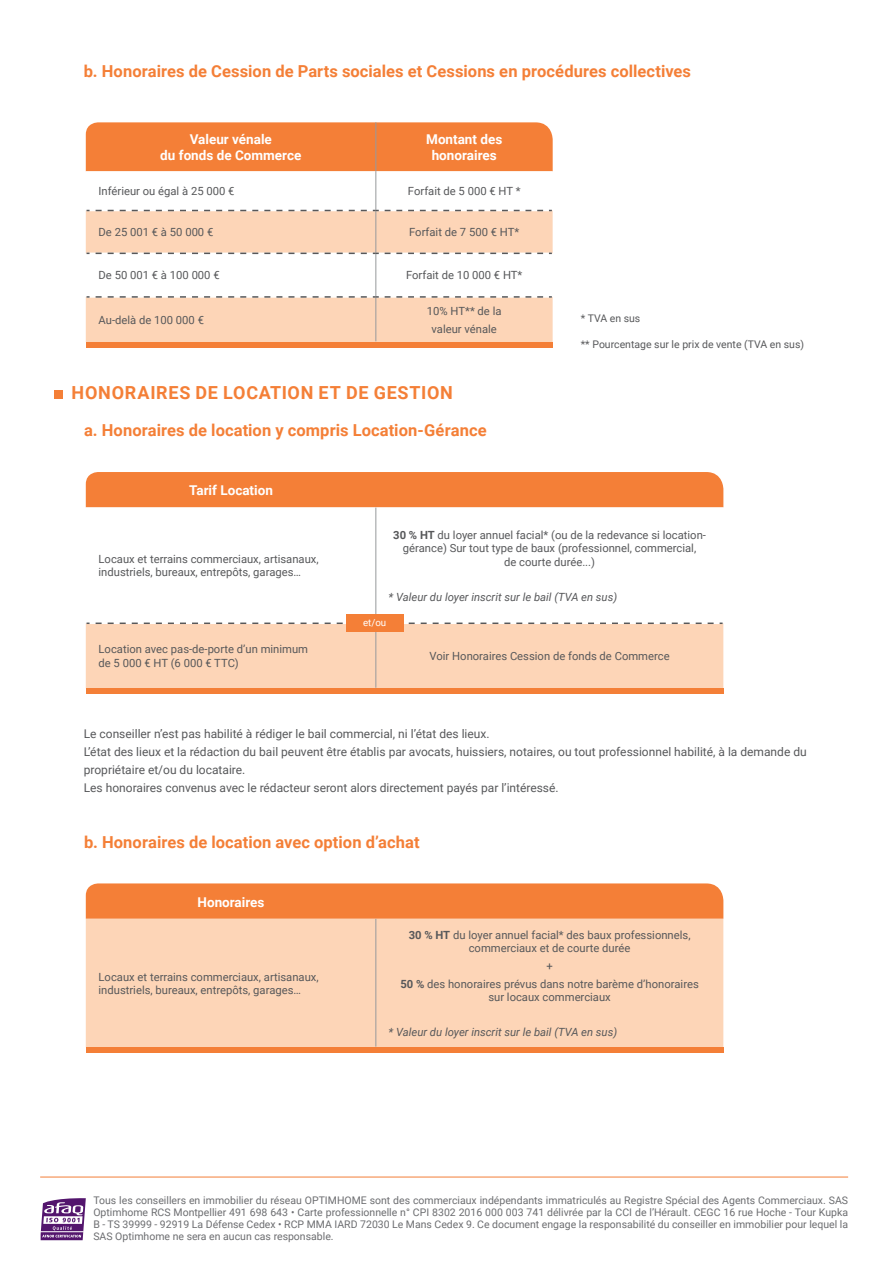
<style>
.page{position:relative;width:893px;height:1263px;background:#fff}
.page>*{position:absolute;margin:0;border:0;box-sizing:border-box;transform-origin:0 0}
.t1{font:700 18px "Roboto";letter-spacing:.04em;color:#f47f37}
.t2{font:700 16.5px "Roboto";letter-spacing:.005em;color:#f47f37}
.t3{font:700 13.5px/16.2px "Roboto";color:#fff;text-align:center}
.t4{font:12px/18px "Roboto";color:#57585a}
.t5{font:11.25px/13.5px "Roboto";color:#57585a;text-align:center}
.t6{font:italic 11.25px "Roboto";color:#57585a}
.t7{font:10.5px/12px "Roboto";color:#6c6d70;text-align:justify}
.t8{font:10.5px "Roboto";color:#57585a}
.t9{font:9.75px "Roboto";color:#fff}
.s1{font-weight:700}
</style>
<div class="page">
<svg style="left:41px;top:1198px;width:45px;height:42px"></svg>
<hr style="left:41px;top:1231px;width:42px;height:1px;background:#fff">
<hr style="left:40px;top:1177px;width:808px;height:1px;background:#f47f37">
<div style="left:86px;top:472px;width:637px;height:35px;background:#f47f37"></div>
<div style="left:86px;top:883px;width:637px;height:36px;background:#f47f37"></div>
<div style="left:86px;top:919px;width:637px;height:128px;background:#fdd5b7"></div>
<hr style="left:376px;top:919px;width:1px;height:127px;background:#97999c">
<div style="left:54px;top:390px;width:8px;height:9px;background:#f47f37"></div>
<hr style="left:376px;top:508px;width:1px;height:114px;background:#97999c">
<div style="left:346px;top:614px;width:57px;height:17px;background:#f47f37"></div>
<svg style="left:86px;top:622px;width:637px;height:72px;background:#faccab"></svg>
<div style="left:86px;top:1047px;width:637px;height:6px;background:#f47f37"></div>
<div style="left:86px;top:122px;width:467px;height:49px;background:#f47f37"></div>
<svg style="left:86px;top:171px;width:467px;height:39px"></svg>
<svg style="left:86px;top:210px;width:467px;height:132px;fill:#fdd5b7"></svg>
<hr style="left:87px;top:253px;width:289px;height:1px;background:#fff">
<hr style="left:376px;top:253px;width:176px;height:1px;background:#fff">
<hr style="left:87px;top:296px;width:289px;height:2px;background:#fff">
<hr style="left:376px;top:296px;width:176px;height:2px;background:#fff">
<hr style="left:87px;top:210px;width:289px;height:1px;background:#fff">
<hr style="left:376px;top:210px;width:176px;height:1px;background:#fff">
<hr style="left:376px;top:122px;width:1px;height:49px;background:#97999c">
<hr style="left:376px;top:171px;width:1px;height:39px;background:#97999c">
<hr style="left:376px;top:211px;width:1px;height:42px;background:#97999c">
<hr style="left:376px;top:254px;width:1px;height:42px;background:#97999c">
<hr style="left:376px;top:298px;width:1px;height:43px;background:#97999c">
<svg style="left:96px;top:253px;width:283px;height:1px"></svg>
<svg style="left:385px;top:253px;width:167px;height:1px"></svg>
<svg style="left:96px;top:296px;width:283px;height:2px"></svg>
<svg style="left:385px;top:296px;width:167px;height:2px"></svg>
<svg style="left:96px;top:210px;width:283px;height:1px"></svg>
<svg style="left:385px;top:210px;width:167px;height:1px"></svg>
<div style="left:86px;top:342px;width:467px;height:6px;background:#f47f37"></div>
<h2 class="t2" style="left:84px;top:60px;width:609px">b. Honoraires de Cession de Parts sociales et Cessions en procédures collectives</h2>
<p class="t3" style="left:160px;top:130px;width:143px">Valeur vénale<br>du fonds de Commerce</p>
<p class="t3" style="left:426px;top:130px;width:78px">Montant des honoraires</p>
<p class="t5" style="left:99px;top:184px;width:138px">Inférieur ou égal à 25 000 €</p>
<p class="t5" style="left:408px;top:184px;width:114px">Forfait de 5 000 € HT *</p>
<p class="t5" style="left:99px;top:225px;width:116px">De 25 001 € à 50 000 €</p>
<p class="t5" style="left:409px;top:225px;width:112px">Forfait de 7 500 € HT*</p>
<p class="t5" style="left:99px;top:268px;width:123px">De 50 001 € à 100 000 €</p>
<p class="t5" style="left:406px;top:268px;width:118px">Forfait de 10 000 € HT*</p>
<p class="t5" style="left:99px;top:313px;width:107px">Au-delà de 100 000 €</p>
<p class="t5" style="left:427px;top:301px;width:76px;line-height:18px">10% HT** de la valeur vénale</p>
<h1 class="t1" style="left:72px;top:380px;width:383px">HONORAIRES DE LOCATION ET DE GESTION</h1>
<h2 class="t2" style="left:84px;top:418px;width:404px">a. Honoraires de location y compris Location-Gérance</h2>
<p class="t3" style="left:189px;top:481px;width:85px">Tarif Location</p>
<p class="t8" style="left:581px;top:311px;width:61px">* TVA en sus</p>
<p class="t8" style="left:581px;top:336px;width:225px">** Pourcentage sur le prix de vente (TVA en sus)</p>
<p class="t5" style="left:99px;top:552px;width:222px;text-align:left">Locaux et terrains commerciaux, artisanaux, industriels, bureaux, entrepôts, garages…</p>
<p class="t5" style="left:393px;top:528px;width:314px"><span class="s1">30 % HT</span> du loyer annuel facial* (ou de la redevance si location&shy;gérance) Sur tout type de baux (professionnel, commercial,<br>de courte durée...)</p>
<p class="t6" style="left:389px;top:589px;width:230px">* Valeur du loyer inscrit sur le bail (TVA en sus)</p>
<p class="t9" style="left:363px;top:616px;width:25px">et/ou</p>
<p class="t5" style="left:99px;top:642px;width:211px;text-align:left">Location avec pas-de-porte d’un minimum de 5 000 € HT (6 000 € TTC)</p>
<p class="t5" style="left:430px;top:649px;width:242px">Voir Honoraires Cession de fonds de Commerce</p>
<p class="t4" style="left:84px;top:724px;width:724px">Le conseiller n’est pas habilité à rédiger le bail commercial, ni l’état des lieux.<br>L’état des lieux et la rédaction du bail peuvent être établis par avocats, huissiers, notaires, ou tout professionnel habilité, à la demande du propriétaire et/ou du locataire.<br>Les honoraires convenus avec le rédacteur seront alors directement payés par l’intéressé.</p>
<h2 class="t2" style="left:84px;top:830px;width:337px">b. Honoraires de location avec option d’achat</h2>
<p class="t3" style="left:198px;top:893px;width:68px">Honoraires</p>
<p class="t5" style="left:99px;top:969px;width:222px;text-align:left">Locaux et terrains commerciaux, artisanaux, industriels, bureaux, entrepôts, garages…</p>
<p class="t5" style="left:409px;top:927px;width:283px"><span class="s1">30 % HT</span> du loyer annuel facial* des baux professionnels, commerciaux et de courte durée</p>
<p class="t5" style="left:400px;top:957px;width:300px;line-height:17.7px">+<br><span class="s1">50 %</span> des honoraires prévus dans notre barème d’honoraires</p>
<p class="t5" style="left:488px;top:990px;width:124px">sur locaux commerciaux</p>
<p class="t6" style="left:389px;top:1024px;width:230px">* Valeur du loyer inscrit sur le bail (TVA en sus)</p>
<p class="t7" style="left:93px;top:1194px;width:756px">Tous les conseillers en immobilier du réseau OPTIMHOME sont des commerciaux indépendants immatriculés au Registre Spécial des Agents Commerciaux. SAS Optimhome RCS Montpellier 491 698 643 • Carte professionnelle n° CPI 8302 2016 000 003 741 délivrée par la CCI de l’Hérault. CEGC 16 rue Hoche - Tour Kupka B - TS 39999 - 92919 La Défense Cedex • RCP MMA IARD 72030 Le Mans Cedex 9. Ce document engage la responsabilité du conseiller en immobilier pour lequel la SAS Optimhome ne sera en aucun cas responsable.</p>
</div>
